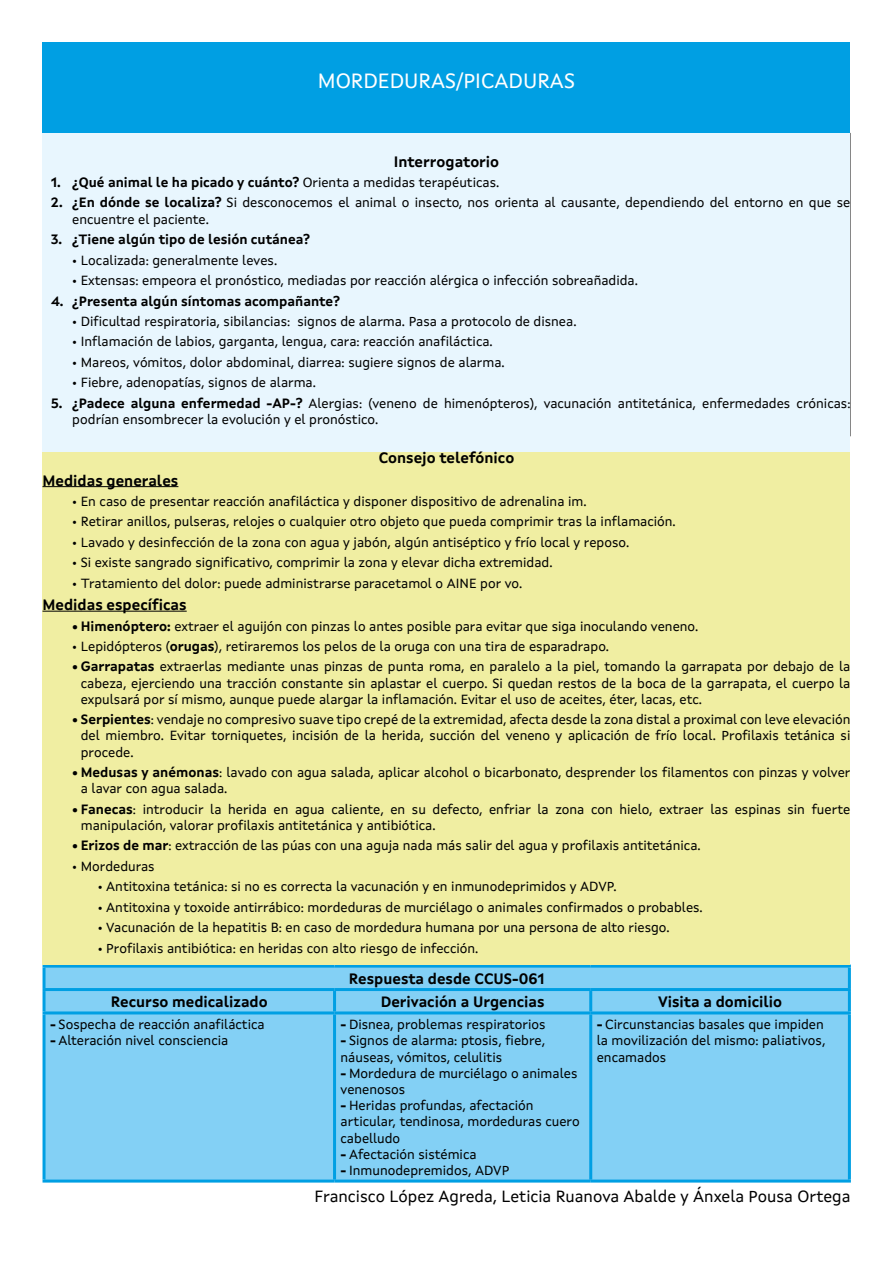
<style>
.page{position:relative;width:893px;height:1263px;background:#fff}
.page>*{position:absolute;margin:0;border:0;box-sizing:border-box;transform-origin:0 0}
.t1{font:21px "Xunta Sans";color:#fff}
.t2{font:16.5px "Xunta Sans";color:#000}
.t3{font:700 15px "Xunta Sans";color:#000}
.t4{font:13.5px/16.2px "Xunta Sans";color:#000}
.t5{font:700 13.5px "Xunta Sans";color:#000}
.s1{font-weight:400}
.s2{font-weight:700}
</style>
<div class="page">
<div style="left:43px;top:133px;width:807px;height:324px;background:#e8f6fe"></div>
<div style="left:46px;top:967px;width:802px;height:212px;background:#83d0f5"></div>
<hr style="left:333px;top:991px;width:3px;height:20px;background:#009fe3">
<hr style="left:589px;top:991px;width:3px;height:20px;background:#009fe3">
<hr style="left:43px;top:988px;width:292px;height:3px;background:#009fe3">
<hr style="left:335px;top:988px;width:256px;height:3px;background:#009fe3">
<hr style="left:591px;top:988px;width:260px;height:3px;background:#009fe3">
<hr style="left:333px;top:1014px;width:3px;height:165px;background:#009fe3">
<hr style="left:589px;top:1014px;width:3px;height:165px;background:#009fe3">
<hr style="left:43px;top:964px;width:292px;height:3px;background:#009fe3">
<hr style="left:43px;top:967px;width:3px;height:21px;background:#009fe3">
<hr style="left:335px;top:964px;width:256px;height:3px;background:#009fe3">
<hr style="left:591px;top:964px;width:260px;height:3px;background:#009fe3">
<hr style="left:848px;top:967px;width:3px;height:21px;background:#009fe3">
<hr style="left:43px;top:991px;width:3px;height:20px;background:#009fe3">
<hr style="left:848px;top:991px;width:3px;height:20px;background:#009fe3">
<hr style="left:43px;top:1011px;width:292px;height:3px;background:#009fe3">
<hr style="left:43px;top:1014px;width:3px;height:165px;background:#009fe3">
<hr style="left:335px;top:1011px;width:256px;height:3px;background:#009fe3">
<hr style="left:591px;top:1011px;width:260px;height:3px;background:#009fe3">
<hr style="left:848px;top:1014px;width:3px;height:165px;background:#009fe3">
<hr style="left:43px;top:1179px;width:292px;height:3px;background:#009fe3">
<hr style="left:335px;top:1179px;width:256px;height:3px;background:#009fe3">
<hr style="left:591px;top:1179px;width:260px;height:3px;background:#009fe3">
<div style="left:43px;top:43px;width:807px;height:90px;background:#009fe3"></div>
<div style="left:43px;top:452px;width:807px;height:512px;background:#f0eea2"></div>
<hr style="left:43px;top:486px;width:135px;height:1px;background:#000">
<hr style="left:43px;top:611px;width:144px;height:1px;background:#000">
<h1 class="t1" style="left:318px;top:68px;width:259px">MORDEDURAS/PICADURAS</h1>
<p class="t3" style="left:394px;top:152px;width:107px">Interrogatorio</p>
<p class="t5" style="left:51px;top:174px;width:450px">1. ¿Qué animal le ha picado y cuánto? <span class="s1">Orienta a medidas terapéuticas.</span></p>
<p class="t4" style="left:72px;top:195px;width:780px;text-indent:-21px"><span class="s2">2. ¿En dónde se localiza?</span> Si desconocemos el animal o insecto, nos orienta al causante, dependiendo del entorno en que se encuentre el paciente.</p>
<p class="t5" style="left:51px;top:231px;width:261px">3. ¿Tiene algún tipo de lesión cutánea?</p>
<p class="t4" style="left:72px;top:252px;width:206px">• Localizada: generalmente leves.</p>
<p class="t4" style="left:72px;top:272px;width:567px">• Extensas: empeora el pronóstico, mediadas por reacción alérgica o infección sobreañadida.</p>
<p class="t5" style="left:51px;top:293px;width:290px">4. ¿Presenta algún síntomas acompañante?</p>
<p class="t4" style="left:72px;top:313px;width:506px">• Dificultad respiratoria, sibilancias: signos de alarma. Pasa a protocolo de disnea.</p>
<p class="t4" style="left:72px;top:333px;width:422px">• Inflamación de labios, garganta, lengua, cara: reacción anafiláctica.</p>
<p class="t4" style="left:72px;top:354px;width:434px">• Mareos, vómitos, dolor abdominal, diarrea: sugiere signos de alarma.</p>
<p class="t4" style="left:72px;top:374px;width:245px">• Fiebre, adenopatías, signos de alarma.</p>
<p class="t4" style="left:72px;top:395px;width:780px;text-indent:-21px"><span class="s2">5. ¿Padece alguna enfermedad -AP-?</span> Alergias: (veneno de himenópteros), vacunación antitetánica, enfermedades crónicas: podrían ensombrecer la evolución y el pronóstico.</p>
<p class="t3" style="left:379px;top:449px;width:137px">Consejo telefónico</p>
<p class="t3" style="left:43px;top:471px;width:137px">Medidas generales</p>
<p class="t4" style="left:72px;top:493px;width:516px">• En caso de presentar reacción anafiláctica y disponer dispositivo de adrenalina im.</p>
<p class="t4" style="left:72px;top:513px;width:605px">• Retirar anillos, pulseras, relojes o cualquier otro objeto que pueda comprimir tras la inflamación.</p>
<p class="t4" style="left:72px;top:534px;width:559px">• Lavado y desinfección de la zona con agua y jabón, algún antiséptico y frío local y reposo.</p>
<p class="t4" style="left:72px;top:554px;width:482px">• Si existe sangrado significativo, comprimir la zona y elevar dicha extremidad.</p>
<p class="t4" style="left:72px;top:575px;width:452px">• Tratamiento del dolor: puede administrarse paracetamol o AINE por vo.</p>
<p class="t3" style="left:43px;top:596px;width:146px">Medidas específicas</p>
<p class="t4" style="left:72px;top:617px;width:628px"><span class="s2">• Himenóptero:</span> extraer el aguijón con pinzas lo antes posible para evitar que siga inoculando veneno.</p>
<p class="t4" style="left:72px;top:638px;width:538px">• Lepidópteros (<span class="s2">orugas</span>), retiraremos los pelos de la oruga con una tira de esparadrapo.</p>
<p class="t4" style="left:81px;top:658px;width:771px;text-align:justify;text-indent:-9px"><span class="s2">• Garrapatas</span> extraerlas mediante unas pinzas de punta roma, en paralelo a la piel, tomando la garrapata por debajo de la cabeza, ejerciendo una tracción constante sin aplastar el cuerpo. Si quedan restos de la boca de la garrapata, el cuerpo la expulsará por sí mismo, aunque puede alargar la inflamación. Evitar el uso de aceites, éter, lacas, etc.</p>
<p class="t4" style="left:81px;top:711px;width:771px;text-align:justify;text-indent:-9px"><span class="s2">• Serpientes</span>: vendaje no compresivo suave tipo crepé de la extremidad, afecta desde la zona distal a proximal con leve elevación del miembro. Evitar torniquetes, incisión de la herida, succión del veneno y aplicación de frío local. Profilaxis tetánica si procede.</p>
<p class="t4" style="left:81px;top:764px;width:771px;text-indent:-9px"><span class="s2">• Medusas y anémonas</span>: lavado con agua salada, aplicar alcohol o bicarbonato, desprender los filamentos con pinzas y volver a lavar con agua salada.</p>
<p class="t4" style="left:81px;top:801px;width:771px;text-indent:-9px"><span class="s2">• Fanecas</span>: introducir la herida en agua caliente, en su defecto, enfriar la zona con hielo, extraer las espinas sin fuerte manipulación, valorar profilaxis antitetánica y antibiótica.</p>
<p class="t4" style="left:72px;top:837px;width:630px"><span class="s2">• Erizos de mar</span>: extracción de las púas con una aguja nada más salir del agua y profilaxis antitetánica.</p>
<p class="t4" style="left:72px;top:858px;width:84px">• Mordeduras</p>
<p class="t4" style="left:98px;top:878px;width:520px">• Antitoxina tetánica: si no es correcta la vacunación y en inmunodeprimidos y ADVP.</p>
<p class="t4" style="left:98px;top:899px;width:606px">• Antitoxina y toxoide antirrábico: mordeduras de murciélago o animales confirmados o probables.</p>
<p class="t4" style="left:98px;top:919px;width:573px">• Vacunación de la hepatitis B: en caso de mordedura humana por una persona de alto riesgo.</p>
<p class="t4" style="left:98px;top:940px;width:382px">• Profilaxis antibiótica: en heridas con alto riesgo de infección.</p>
<p class="t3" style="left:349px;top:969px;width:197px">Respuesta desde CCUS-061</p>
<p class="t3" style="left:111px;top:993px;width:158px">Recurso medicalizado</p>
<p class="t3" style="left:381px;top:993px;width:165px">Derivación a Urgencias</p>
<p class="t3" style="left:658px;top:993px;width:126px">Visita a domicilio</p>
<p class="t4" style="left:50px;top:1016px;width:216px"><span class="s2">-</span> Sospecha de reacción anafiláctica</p>
<p class="t4" style="left:50px;top:1032px;width:180px"><span class="s2">-</span> Alteración nivel consciencia</p>
<p class="t4" style="left:597px;top:1016px;width:230px;text-align:justify"><span class="s2">-</span> Circunstancias basales que impiden la movilización del mismo: paliativos, encamados</p>
<p class="t4" style="left:341px;top:1016px;width:207px"><span class="s2">-</span> Disnea, problemas respiratorios</p>
<p class="t4" style="left:341px;top:1032px;width:206px"><span class="s2">-</span> Signos de alarma: ptosis, fiebre, náuseas, vómitos, celulitis</p>
<p class="t4" style="left:341px;top:1065px;width:238px"><span class="s2">-</span> Mordedura de murciélago o animales venenosos</p>
<p class="t4" style="left:341px;top:1097px;width:241px"><span class="s2">-</span> Heridas profundas, afectación articular, tendinosa, mordeduras cuero cabelludo</p>
<p class="t4" style="left:341px;top:1146px;width:138px"><span class="s2">-</span> Afectación sistémica</p>
<p class="t4" style="left:341px;top:1162px;width:170px"><span class="s2">-</span> Inmunodepremidos, ADVP</p>
<p class="t2" style="left:315px;top:1186px;width:537px">Francisco López Agreda, Leticia Ruanova Abalde y Ánxela Pousa Ortega</p>
</div>
